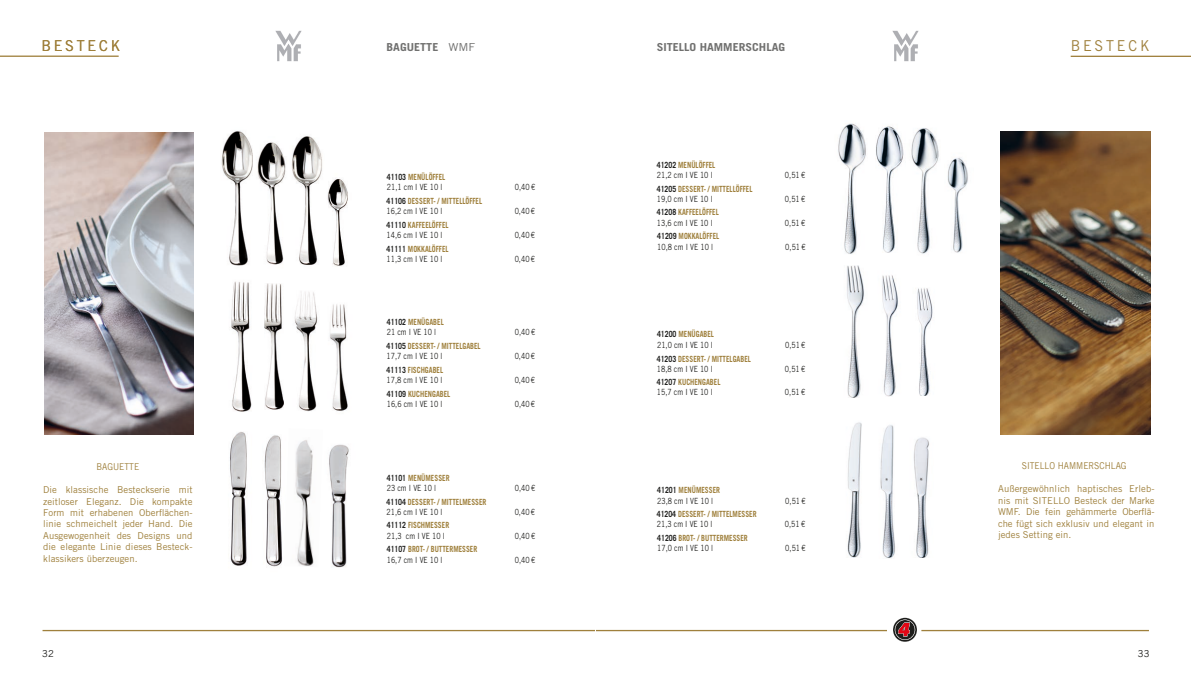
<style>
.page{position:relative;width:1191px;height:681px;background:#fff}
.page>*{position:absolute;margin:0;border:0;box-sizing:border-box;transform-origin:0 0}
.t1{font:15px "Trade Gothic LT Std";letter-spacing:.2em;color:#9f803c;scale:.95 1}
.t2{font:700 11px "Trade Gothic LT Std";color:#70706f;scale:1.1 1}
.t3{font:9.5px/11.4px "Trade Gothic LT Std";letter-spacing:.005em;color:#9f803c;text-align:justify}
.t4{font:9.5px "Trade Gothic LT Com";color:#9f803c;scale:.9 1}
.t5{font:9.5px "Trade Gothic LT Com";color:#1d1d1b}
.t6{font:8.5px/10.2px "Trade Gothic LT Std";color:#1d1d1b;scale:.82 1}
.t7{font:700 8.5px/10.2px "Trade Gothic LT Std";color:#9f803c;scale:.82 1}
.s1{font-weight:400}
.s2{font-weight:700}
.s3{font-weight:700;color:#9f803c}
.s4{color:#1d1d1b}
.s5{font-weight:400;color:#1d1d1b}
</style>
<div class="page">
<hr style="left:596px;top:629px;width:291px;height:2px;background:#9f803c">
<hr style="left:921px;top:629px;width:228px;height:2px;background:#9f803c">
<svg style="left:893px;top:617px;width:24px;height:24px"></svg>
<hr style="left:1070px;top:56px;width:121px;height:1px;background:#9f803c">
<img style="left:1001px;top:132px;width:149px;height:302px">
<img style="left:847px;top:265px;width:51px;height:132px">
<img style="left:838px;top:123px;width:28px;height:131px">
<img style="left:847px;top:422px;width:15px;height:135px">
<img style="left:876px;top:126px;width:28px;height:126px">
<img style="left:880px;top:425px;width:15px;height:133px">
<img style="left:911px;top:128px;width:28px;height:126px">
<img style="left:947px;top:157px;width:21px;height:96px">
<img style="left:917px;top:288px;width:16px;height:107px">
<img style="left:913px;top:437px;width:16px;height:120px">
<img style="left:892px;top:30px;width:27px;height:32px">
<hr style="left:43px;top:629px;width:552px;height:2px;background:#9f803c">
<img style="left:45px;top:133px;width:149px;height:302px">
<img style="left:231px;top:281px;width:21px;height:131px">
<img style="left:221px;top:131px;width:32px;height:135px">
<img style="left:230px;top:432px;width:17px;height:134px">
<img style="left:264px;top:284px;width:20px;height:125px">
<img style="left:257px;top:136px;width:65px;height:129px">
<img style="left:264px;top:435px;width:19px;height:132px">
<img style="left:327px;top:178px;width:21px;height:88px">
<img style="left:329px;top:304px;width:19px;height:107px">
<img style="left:295px;top:440px;width:19px;height:126px">
<img style="left:294px;top:292px;width:24px;height:119px">
<img style="left:329px;top:444px;width:20px;height:124px">
<img style="left:275px;top:30px;width:27px;height:32px">
<hr style="left:0;top:56px;width:119px;height:1px;background:#9f803c">
<p class="t1" style="left:41px;top:36px;width:85px">BESTECK</p>
<p class="t2" style="left:386px;top:40px;width:82px">BAGUETTE <span class="s1">WMF</span></p>
<p class="t2" style="left:656px;top:40px;width:118px">SITELLO HAMMERSCHLAG</p>
<p class="t1" style="left:1070px;top:36px;width:85px">BESTECK</p>
<p class="t6" style="left:387px;top:172px;width:73px"><span class="s2">41103</span> <span class="s3">MENÜLÖFFEL<br></span>21,1 cm I VE 10 l</p>
<p class="t6" style="left:515px;top:182px;width:26px">0,40 €</p>
<p class="t7" style="left:386px;top:196px;width:118px"><span class="s4">41106</span> DESSERT- / MITTELLÖFFEL<br><span class="s5">16,2 cm I VE 10 l</span></p>
<p class="t6" style="left:514px;top:206px;width:26px">0,40 €</p>
<p class="t6" style="left:386px;top:243px;width:77px"><span class="s2">41111</span> <span class="s3">MOKKALÖFFEL<br></span>11,3 cm I VE 10 l</p>
<p class="t6" style="left:514px;top:253px;width:26px">0,40 €</p>
<p class="t7" style="left:386px;top:219px;width:77px"><span class="s4">41110</span> KAFFEELÖFFEL<br><span class="s5">14,6 cm I VE 10 l</span></p>
<p class="t6" style="left:514px;top:229px;width:26px">0,40 €</p>
<p class="t6" style="left:657px;top:159px;width:73px"><span class="s2">41202</span> <span class="s3">MENÜLÖFFEL<br></span>21,2 cm I VE 10 l</p>
<p class="t6" style="left:785px;top:169px;width:26px">0,51 €</p>
<p class="t7" style="left:657px;top:184px;width:118px"><span class="s4">41205</span> DESSERT- / MITTELLÖFFEL<br><span class="s5">19,0 cm I VE 10 l</span></p>
<p class="t6" style="left:785px;top:194px;width:26px">0,51 €</p>
<p class="t7" style="left:657px;top:207px;width:77px"><span class="s4">41208</span> KAFFEELÖFFEL<br><span class="s5">13,6 cm I VE 10 l</span></p>
<p class="t6" style="left:785px;top:217px;width:26px">0,51 €</p>
<p class="t6" style="left:657px;top:231px;width:77px"><span class="s2">41209</span> <span class="s3">MOKKALÖFFEL<br></span>10,8 cm I VE 10 l</p>
<p class="t6" style="left:785px;top:241px;width:26px">0,51 €</p>
<p class="t6" style="left:387px;top:316px;width:71px"><span class="s2">41102</span> <span class="s3">MENÜGABEL<br></span>21 cm I VE 10 l</p>
<p class="t6" style="left:515px;top:326px;width:26px">0,40 €</p>
<p class="t7" style="left:386px;top:340px;width:116px"><span class="s4">41105</span> DESSERT- / MITTELGABEL<br><span class="s5">17,7 cm I VE 10 l</span></p>
<p class="t6" style="left:514px;top:350px;width:26px">0,40 €</p>
<p class="t6" style="left:386px;top:364px;width:70px"><span class="s2">41113</span> <span class="s3">FISCHGABEL<br></span>17,8 cm I VE 10 l</p>
<p class="t6" style="left:514px;top:374px;width:26px">0,40 €</p>
<p class="t6" style="left:387px;top:388px;width:79px"><span class="s2">41109</span> <span class="s3">KUCHENGABEL<br></span>16,6 cm I VE 10 l</p>
<p class="t6" style="left:515px;top:398px;width:26px">0,40 €</p>
<p class="t6" style="left:657px;top:329px;width:71px"><span class="s2">41200</span> <span class="s3">MENÜGABEL<br></span>21,0 cm I VE 10 l</p>
<p class="t6" style="left:785px;top:339px;width:26px">0,51 €</p>
<p class="t7" style="left:657px;top:353px;width:116px"><span class="s4">41203</span> DESSERT- / MITTELGABEL<br><span class="s5">18,8 cm I VE 10 l</span></p>
<p class="t6" style="left:785px;top:363px;width:26px">0,51 €</p>
<p class="t6" style="left:657px;top:376px;width:79px"><span class="s2">41207</span> <span class="s3">KUCHENGABEL<br></span>15,7 cm I VE 10 l</p>
<p class="t6" style="left:785px;top:387px;width:26px">0,51 €</p>
<p class="t4" style="left:96px;top:460px;width:49px">BAGUETTE</p>
<p class="t4" style="left:1021px;top:459px;width:118px">SITELLO HAMMERSCHLAG</p>
<p class="t3" style="left:43px;top:483px;width:151px">Die klassische Besteckserie mit zeitloser Eleganz. Die kompakte Form mit erhabenen Oberflächen&shy;linie schmeichelt jeder Hand. Die Ausgewogenheit des Designs und die elegante Linie dieses Besteck&shy;klassikers überzeugen.</p>
<p class="t7" style="left:387px;top:472px;width:78px"><span class="s4">41101</span> MENÜMESSER<br><span class="s5">23 cm I VE 10 l</span></p>
<p class="t6" style="left:515px;top:483px;width:26px">0,40 €</p>
<p class="t7" style="left:386px;top:496px;width:123px"><span class="s4">41104</span> DESSERT- / MITTELMESSER<br><span class="s5">21,6 cm I VE 10 l</span></p>
<p class="t6" style="left:514px;top:506px;width:26px">0,40 €</p>
<p class="t6" style="left:387px;top:520px;width:78px"><span class="s2">41112</span> <span class="s3">FISCHMESSER<br></span>21,3 cm I VE 10 l</p>
<p class="t6" style="left:515px;top:530px;width:26px">0,40 €</p>
<p class="t7" style="left:387px;top:544px;width:112px"><span class="s4">41107</span> BROT- / BUTTERMESSER<br><span class="s5">16,7 cm I VE 10 l</span></p>
<p class="t6" style="left:515px;top:554px;width:26px">0,40 €</p>
<p class="t6" style="left:657px;top:485px;width:78px"><span class="s2">41201</span> <span class="s3">MENÜMESSER<br></span>23,8 cm I VE 10 l</p>
<p class="t6" style="left:785px;top:495px;width:26px">0,51 €</p>
<p class="t3" style="left:998px;top:483px;width:158px">Außergewöhnlich haptisches Erleb&shy;nis mit SITELLO Besteck der Marke WMF. Die fein gehämmerte Oberflä&shy;che fügt sich exklusiv und elegant in jedes Setting ein.</p>
<p class="t7" style="left:657px;top:508px;width:123px"><span class="s4">41204</span> DESSERT- / MITTELMESSER<br><span class="s5">21,3 cm I VE 10 l</span></p>
<p class="t6" style="left:785px;top:518px;width:26px">0,51 €</p>
<p class="t7" style="left:657px;top:532px;width:112px"><span class="s4">41206</span> BROT- / BUTTERMESSER<br><span class="s5">17,0 cm I VE 10 l</span></p>
<p class="t6" style="left:785px;top:542px;width:26px">0,51 €</p>
<p class="t5" style="left:42px;top:648px;width:13px">32</p>
<p class="t5" style="left:1137px;top:648px;width:13px">33</p>
</div>
